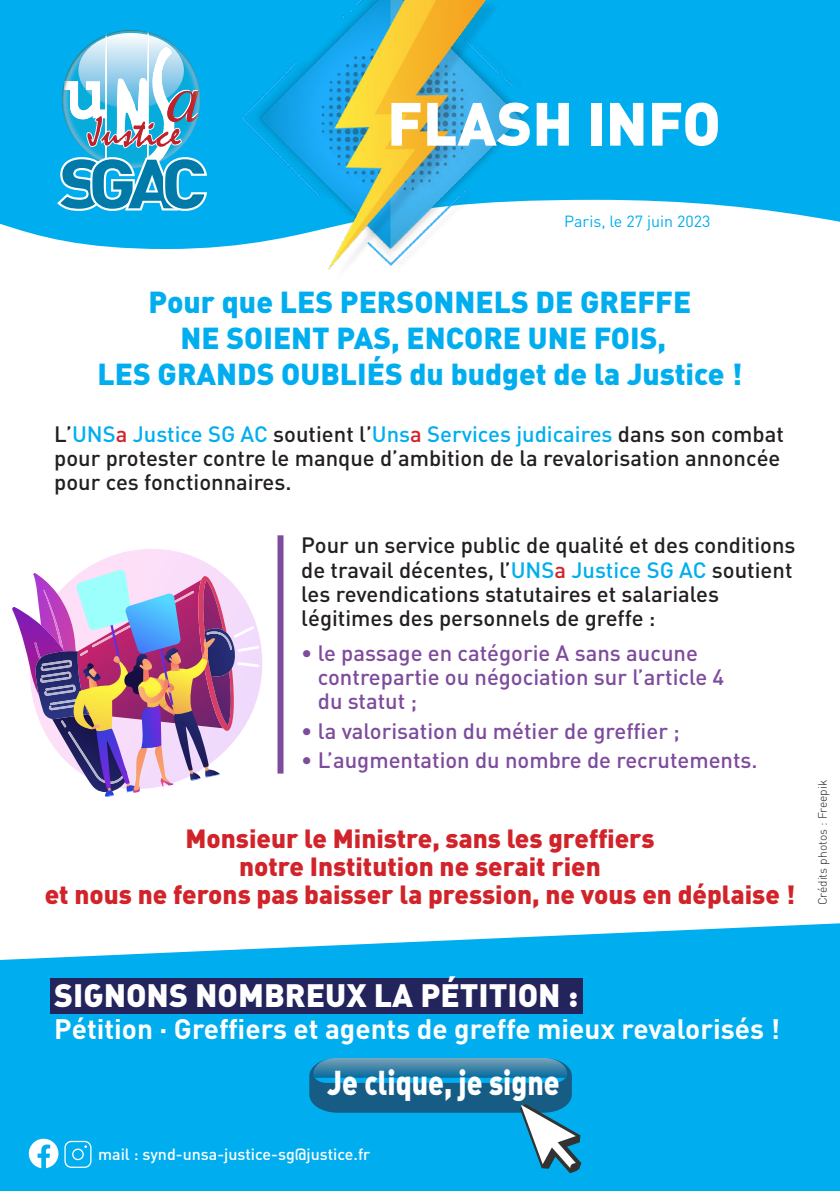
<style>
.page{position:relative;width:840px;height:1191px;background:#fff}
.page>*{position:absolute;margin:0;border:0;box-sizing:border-box;transform-origin:0 0}
.t1{font:900 60px "DIN";color:#fff}
.t2{font:34px "DIN Black Alternate";color:#fff;scale:.83 1}
.t3{font:32px "DIN Black Alternate";color:#fff}
.t4{font:900 30px/36px "DIN";color:#00aeef;text-align:center}
.t5{font:700 27.8px "DIN";color:#fff}
.t6{font:900 26px/28px "DIN";color:#d1232a;text-align:center}
.t7{font:500 22px/24px "DIN";color:#231f20}
.t8{font:500 22px/24px "DIN";color:#7e4b9d}
.t9{font:22px/24px "Din Medium CE";color:#231f20}
.t10{font:500 16px "DIN";color:#fff}
.t11{font:16px "DIN";color:#00aeef}
.t12{font:300 12px "DIN";color:#231f20}
.s1{color:#00aeef}
.s2{color:#d1232a}
</style>
<div class="page">
<svg style="left:0;top:0;width:839px;height:249px;background:#22b8f1"></svg>
<svg style="left:57px;top:30px;width:150px;height:181px"></svg>
<svg style="left:0;top:923px;width:839px;height:268px;background:#18b5f0"></svg>
<svg style="left:309px;top:1058px;width:288px;height:133px;background:#1698cc"></svg>
<div style="left:50px;top:978px;width:532px;height:36px;background:#24245d"></div>
<img style="left:235px;top:0;width:303px;height:270px">
<svg style="left:84px;top:549px;width:179px;height:142px"></svg>
<svg style="left:12px;top:570px;width:247px;height:227px"></svg>
<div style="left:277px;top:535px;width:6px;height:238px;background:#7e4b9d"></div>
<svg style="left:64px;top:1140px;width:28px;height:28px"></svg>
<svg style="left:29px;top:1138px;width:29px;height:30px"></svg>
<p class="t1" style="left:387px;top:84px;width:335px">FLASH INFO</p>
<p class="t11" style="left:564px;top:212px;width:148px">Paris, le 27 juin 2023</p>
<p class="t4" style="left:97px;top:282px;width:646px">Pour que LES PERSONNELS DE GREFFE<br>NE SOIENT PAS, ENCORE UNE FOIS,<br>LES GRANDS OUBLIÉS du budget de la Justice !</p>
<p class="t9" style="left:54px;top:421px;width:730px">L’<span class="s1">UNS</span><span class="s2">a</span> <span class="s1">Justice SG AC</span> soutient l’<span class="s1">Uns</span><span class="s2">a</span> <span class="s1">Services judicaires</span> dans son combat pour protester contre le manque d’ambition de la revalorisation annoncée pour ces fonctionnaires.</p>
<p class="t7" style="left:301px;top:533px;width:495px">Pour un service public de qualité et des conditions de travail décentes, l’<span class="s1">UNS</span><span class="s2">a</span> <span class="s1">Justice SG AC</span> soutient les revendications statutaires et salariales légitimes des personnels de greffe :</p>
<p class="t8" style="left:318px;top:640px;width:408px;text-indent:-17px">• le passage en catégorie A sans aucune contrepartie ou négociation sur l’article 4 du statut ;</p>
<p class="t8" style="left:301px;top:718px;width:380px">• la valorisation du métier de greffier ;</p>
<p class="t8" style="left:301px;top:747px;width:457px">• L’augmentation du nombre de recrutements.</p>
<p class="t6" style="left:45px;top:823px;width:751px">Monsieur le Ministre, sans les greffiers<br>notre Institution ne serait rien<br>et nous ne ferons pas baisser la pression, ne vous en déplaise !</p>
<p class="t12" style="left:814px;top:905px;width:127px;rotate:-90deg">Crédits photos : Freepik</p>
<p class="t3" style="left:54px;top:973px;width:525px">SIGNONS NOMBREUX LA PÉTITION :</p>
<p class="t5" style="left:54px;top:1011px;width:727px">Pétition · Greffiers et agents de greffe mieux revalorisés !</p>
<p class="t2" style="left:327px;top:1060px;width:281px">Je clique, je signe</p>
<p class="t10" style="left:98px;top:1144px;width:273px">mail : synd-unsa-justice-sg@justice.fr</p>
</div>
